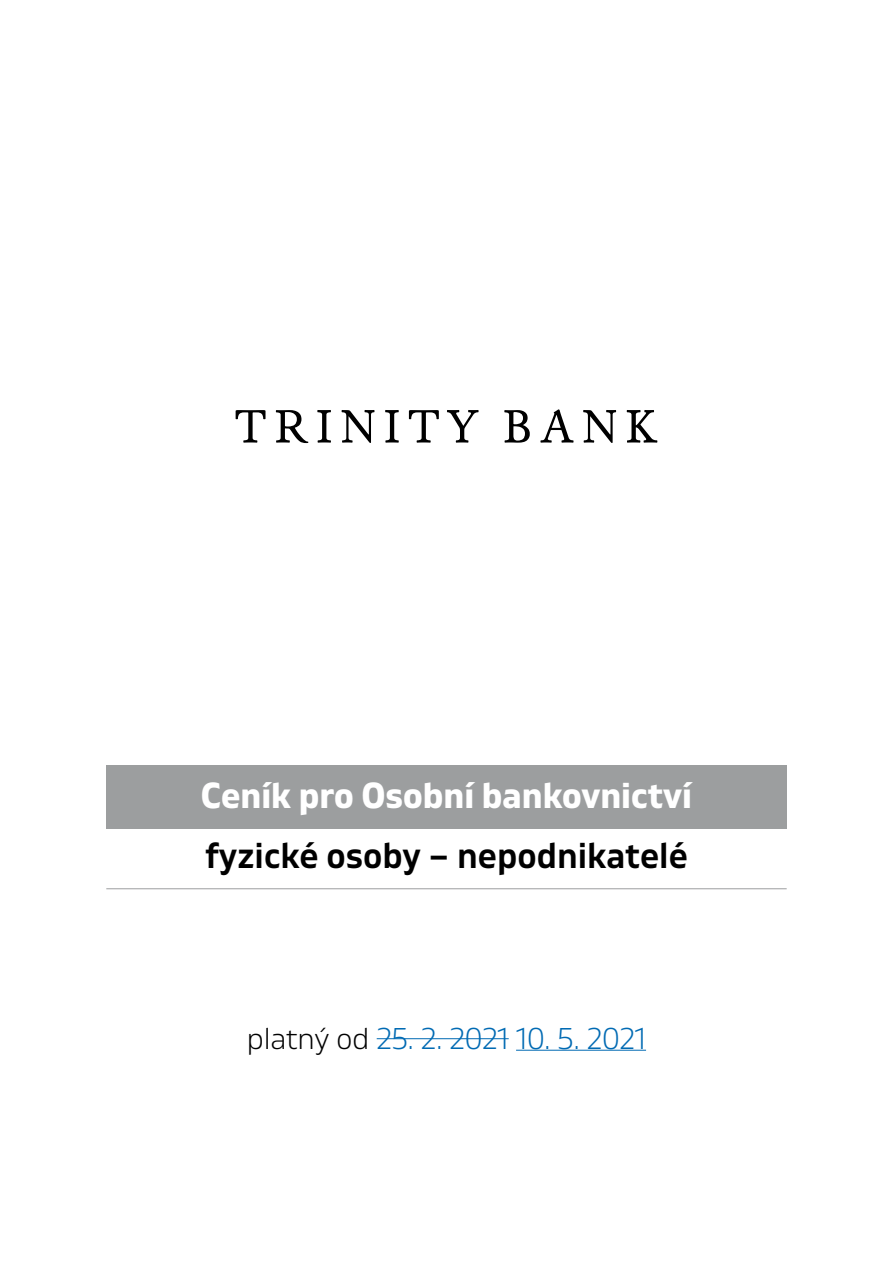
<style>
.page{position:relative;width:893px;height:1263px;background:#fff}
.page>*{position:absolute;margin:0;border:0;box-sizing:border-box;transform-origin:0 0}
.t1{font:700 36px "Gilam";color:#fff}
.t2{font:600 36px "Gilam";color:#000}
.t3{font:300 30px "Gilam";color:#006ab3}
.s1{color:#000}
</style>
<div class="page">
<div style="left:106px;top:765px;width:681px;height:64px;background:#9c9e9f"></div>
<hr style="left:516px;top:1050px;width:130px;height:1px;background:#006ab3">
<hr style="left:377px;top:1038px;width:132px;height:1px;background:#006ab3">
<svg style="left:504px;top:409px;width:153px;height:34px"></svg>
<svg style="left:236px;top:410px;width:243px;height:33px"></svg>
<hr style="left:106px;top:888px;width:681px;height:1px;background:#9c9e9f">
<p class="t1" style="left:201px;top:769px;width:493px">Ceník pro Osobní bankovnictví</p>
<p class="t2" style="left:205px;top:829px;width:484px">fyzické osoby – nepodnikatelé</p>
<p class="t3" style="left:247px;top:1016px;width:401px"><span class="s1">platný od</span> 25. 2. 2021 10. 5. 2021</p>
</div>
